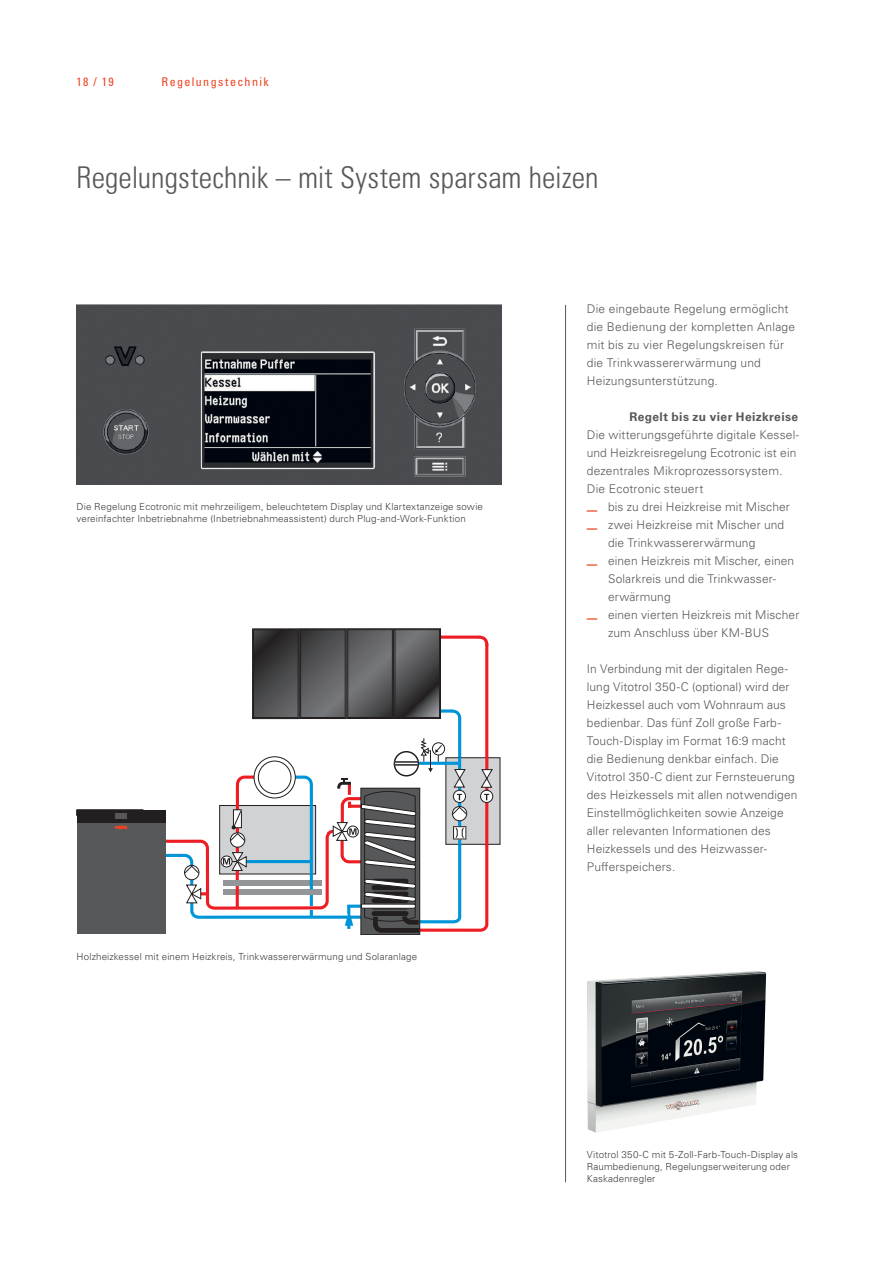
<style>
.page{position:relative;width:893px;height:1263px;background:#fff}
.page>*{position:absolute;margin:0;border:0;box-sizing:border-box;transform-origin:0 0}
.t1{font:30px "Univers LTCYR 47 Light Cond";color:#57585a}
.t2{font:300 12px/18px "Univers LTCYR 45";letter-spacing:.01em;color:#57585a}
.t3{font:700 12px "Univers LTCYR 65";letter-spacing:.035em;color:#57585a}
.t4{font:condensed 12px "Univers LTCYR 57";letter-spacing:.115em;color:#ef4222}
.t5{font:300 9.75px/12px "Univers LTCYR 45";letter-spacing:.015em;color:#3e3e3f}
</style>
<div class="page">
<img style="left:587px;top:971px;width:179px;height:162px">
<hr style="left:565px;top:305px;width:1px;height:877px;background:#57585a">
<img style="left:77px;top:305px;width:425px;height:180px">
<svg style="left:165px;top:630px;width:335px;height:305px"></svg>
<div style="left:77px;top:823px;width:88px;height:111px;background:#57585a"></div>
<div style="left:77px;top:810px;width:88px;height:13px;background:#231f20"></div>
<div style="left:115px;top:814px;width:12px;height:5px;background:#57585a"></div>
<svg style="left:115px;top:826px;width:12px;height:3px"></svg>
<p class="t4" style="left:77px;top:74px;width:39px">18 / 19</p>
<p class="t4" style="left:162px;top:74px;width:109px">Regelungstechnik</p>
<h1 class="t1" style="left:77px;top:157px;width:523px">Regelungstechnik – mit System sparsam heizen</h1>
<p class="t5" style="left:77px;top:500px;width:408px">Die Regelung Ecotronic mit mehrzeiligem, beleuchtetem Display und Klartextanzeige sowie vereinfachter Inbetriebnahme (Inbetriebnahmeassistent) durch Plug-and-Work-Funktion</p>
<p class="t5" style="left:77px;top:950px;width:342px">Holzheizkessel mit einem Heizkreis, Trinkwassererwärmung und Solaranlage</p>
<p class="t2" style="left:587px;top:300px;width:210px">Die eingebaute Regelung ermöglicht die Bedienung der kompletten Anlage mit bis zu vier Regelungskreisen für die Trinkwassererwärmung und Heizungsunterstützung.</p>
<p class="t3" style="left:629px;top:409px;width:170px">Regelt bis zu vier Heizkreise</p>
<p class="t2" style="left:587px;top:426px;width:214px">Die witterungsgeführte digitale Kessel-</p>
<p class="t2" style="left:587px;top:444px;width:211px">und Heizkreisregelung Ecotronic ist ein</p>
<p class="t2" style="left:587px;top:462px;width:197px">dezentrales Mikroprozessorsystem.</p>
<p class="t2" style="left:587px;top:480px;width:118px">Die Ecotronic steuert</p>
<p class="t2" style="left:587px;top:498px;width:205px"><sup>_</sup> bis zu drei Heizkreise mit Mischer</p>
<p class="t2" style="left:587px;top:516px;width:199px"><sup>_</sup> zwei Heizkreise mit Mischer und</p>
<p class="t2" style="left:608px;top:534px;width:149px">die Trinkwassererwärmung</p>
<p class="t2" style="left:587px;top:552px;width:209px"><sup>_</sup> einen Heizkreis mit Mischer, einen</p>
<p class="t2" style="left:608px;top:570px;width:169px">Solarkreis und die Trinkwasser-</p>
<p class="t2" style="left:608px;top:588px;width:64px">erwärmung</p>
<p class="t2" style="left:587px;top:606px;width:214px"><sup>_</sup> einen vierten Heizkreis mit Mischer</p>
<p class="t2" style="left:608px;top:624px;width:162px">zum Anschluss über KM-BUS</p>
<p class="t2" style="left:587px;top:660px;width:212px">In Verbindung mit der digitalen Rege&shy;lung Vitotrol 350-C (optional) wird der Heizkessel auch vom Wohnraum aus bedienbar. Das fünf Zoll große Farb-Touch-Display im Format 16:9 macht die Bedienung denkbar einfach. Die Vitotrol 350-C dient zur Fernsteuerung des Heizkessels mit allen notwendigen Einstellmöglichkeiten sowie Anzeige aller relevanten Informationen des Heizkessels und des Heizwasser-Pufferspeichers.</p>
<p class="t5" style="left:587px;top:1148px;width:213px">Vitotrol 350-C mit 5-Zoll-Farb-Touch-Display als<br>Raumbedienung, Regelungserweiterung oder<br>Kaskadenregler</p>
</div>
